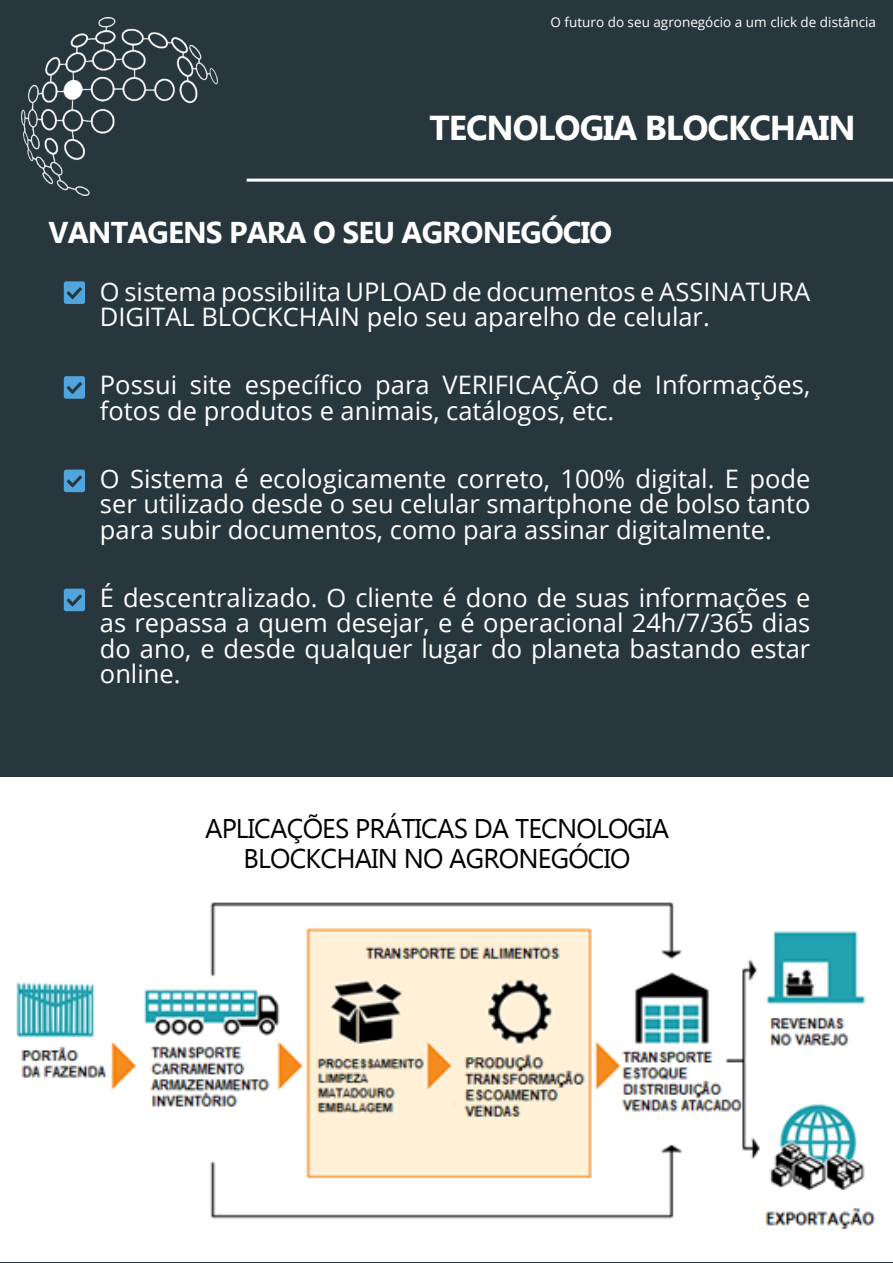
<style>
.page{position:relative;width:893px;height:1263px;background:#28373e}
.page>*{position:absolute;margin:0;border:0;box-sizing:border-box;transform-origin:0 0}
.t1{font:700 34.5px "Microsoft New Tai Lue";letter-spacing:-.03em;color:#fff}
.t2{font:700 30px "Microsoft New Tai Lue";letter-spacing:-.03em;color:#fff}
.t3{font:27px/30px "Microsoft New Tai Lue";letter-spacing:-.03em;color:#000;text-align:center}
.t4{font:25.5px/25.5px "Open Sans";color:#fff}
.t5{font:13.5px "Open Sans";color:#fff}
</style>
<div class="page">
<img style="left:21px;top:17px;width:197px;height:179px">
<hr style="left:247px;top:179px;width:646px;height:3px;background:#fff">
<div style="left:0;top:777px;width:892px;height:485px;background:#fff"></div>
<svg style="left:64px;top:281px;width:21px;height:23px"></svg>
<svg style="left:64px;top:376px;width:21px;height:23px"></svg>
<svg style="left:64px;top:470px;width:21px;height:22px"></svg>
<svg style="left:64px;top:589px;width:21px;height:22px"></svg>
<img style="left:16px;top:899px;width:877px;height:361px">
<p class="t5" style="left:551px;top:13px;width:327px">O futuro do seu agronegócio a um click de distância</p>
<h1 class="t1" style="left:430px;top:108px;width:428px">TECNOLOGIA BLOCKCHAIN</h1>
<p class="t2" style="left:49px;top:215px;width:565px">VANTAGENS PARA O SEU AGRONEGÓCIO</p>
<p class="t4" style="left:100px;top:278px;width:712px">O sistema possibilita UPLOAD de documentos e ASSINATURA<br>DIGITAL BLOCKCHAIN pelo seu aparelho de celular.</p>
<p class="t4" style="left:100px;top:372px;width:712px">Possui site específico para VERIFICAÇÃO de Informações, fotos de produtos e animais, catálogos, etc.</p>
<p class="t4" style="left:100px;top:465px;width:712px;text-align:justify">O Sistema é ecologicamente correto, 100% digital. E pode ser utilizado desde o seu celular smartphone de bolso tanto para subir documentos, como para assinar digitalmente.</p>
<p class="t4" style="left:100px;top:584px;width:712px;text-align:justify">É descentralizado. O cliente é dono de suas informações e as repassa a quem desejar, e é operacional 24h/7/365 dias do ano, e desde qualquer lugar do planeta bastando estar online.</p>
<p class="t3" style="left:205px;top:816px;width:465px">APLICAÇÕES PRÁTICAS DA TECNOLOGIA<br>BLOCKCHAIN NO AGRONEGÓCIO</p>
</div>
